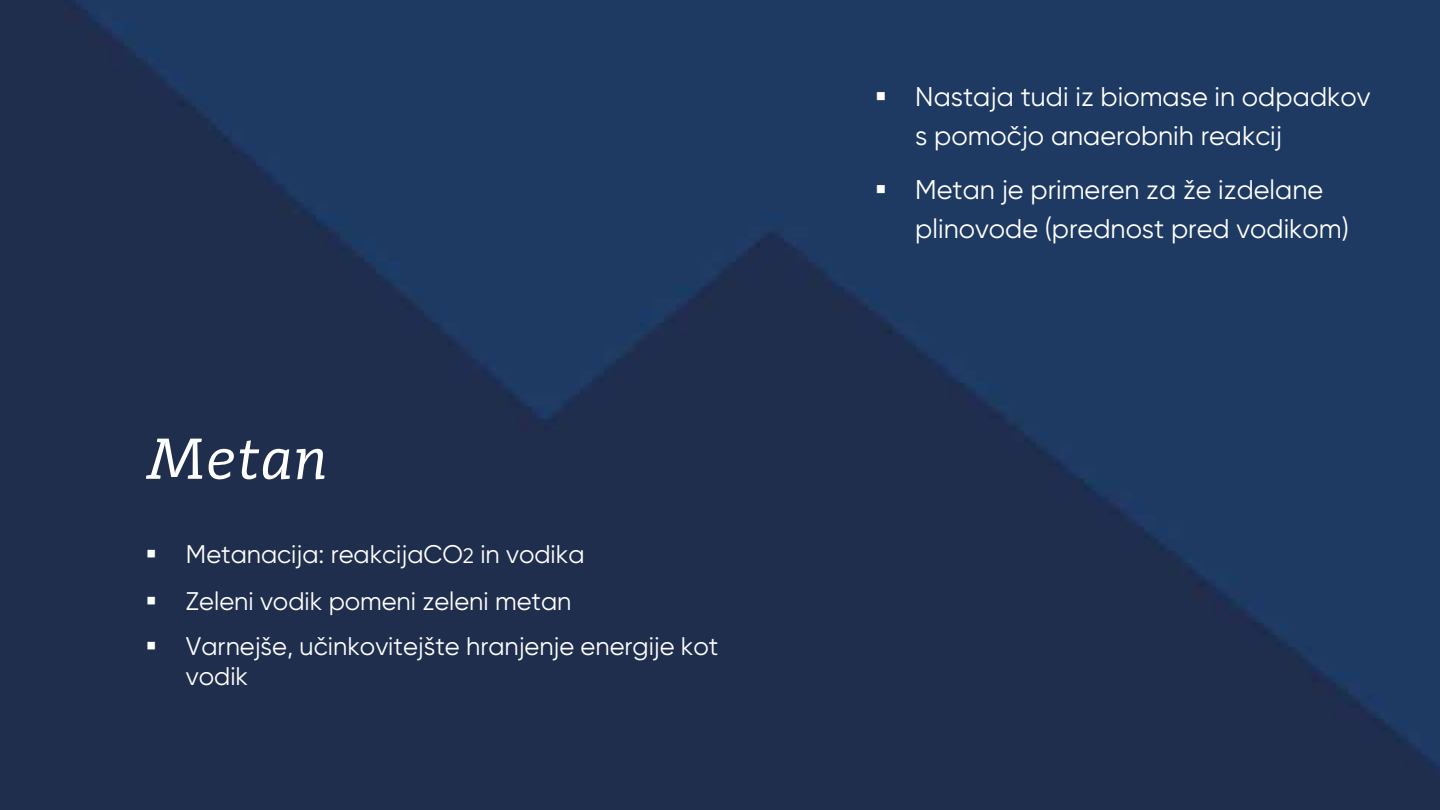
<style>
.page{position:relative;width:1440px;height:810px;background:#fff}
.page>*{position:absolute;margin:0;border:0;box-sizing:border-box;transform-origin:0 0}
.t1{font:italic 60px "Adagio Slab";color:#fff}
.t2{font:27px/39.3px "Gilroy";color:#fff}
.t3{font:25.5px/45.8px "Gilroy";color:#fff}
.s1{font-size:21px}
</style>
<div class="page">
<img style="left:0;top:0;width:1440px;height:810px">
<svg style="left:148px;top:550px;width:7px;height:8px"></svg>
<svg style="left:148px;top:597px;width:7px;height:7px"></svg>
<svg style="left:148px;top:642px;width:7px;height:7px"></svg>
<svg style="left:877px;top:92px;width:8px;height:8px"></svg>
<svg style="left:877px;top:186px;width:8px;height:8px"></svg>
<h1 class="t1" style="left:150px;top:421px;width:183px">Metan</h1>
<p class="t3" style="left:186px;top:531px;width:534px">Metanacija: reakcijaCO<span class="s1">2</span> in vodika<br>Zeleni vodik pomeni zeleni metan<br>Varnejše, učinkovitejšte hranjenje energije kot</p>
<p class="t3" style="left:186px;top:653px;width:64px">vodik</p>
<p class="t2" style="left:915px;top:77px;width:457px">Nastaja tudi iz biomase in odpadkov s pomočjo anaerobnih reakcij</p>
<p class="t2" style="left:915px;top:170px;width:435px;line-height:38.8px">Metan je primeren za že izdelane plinovode (prednost pred vodikom)</p>
</div>
